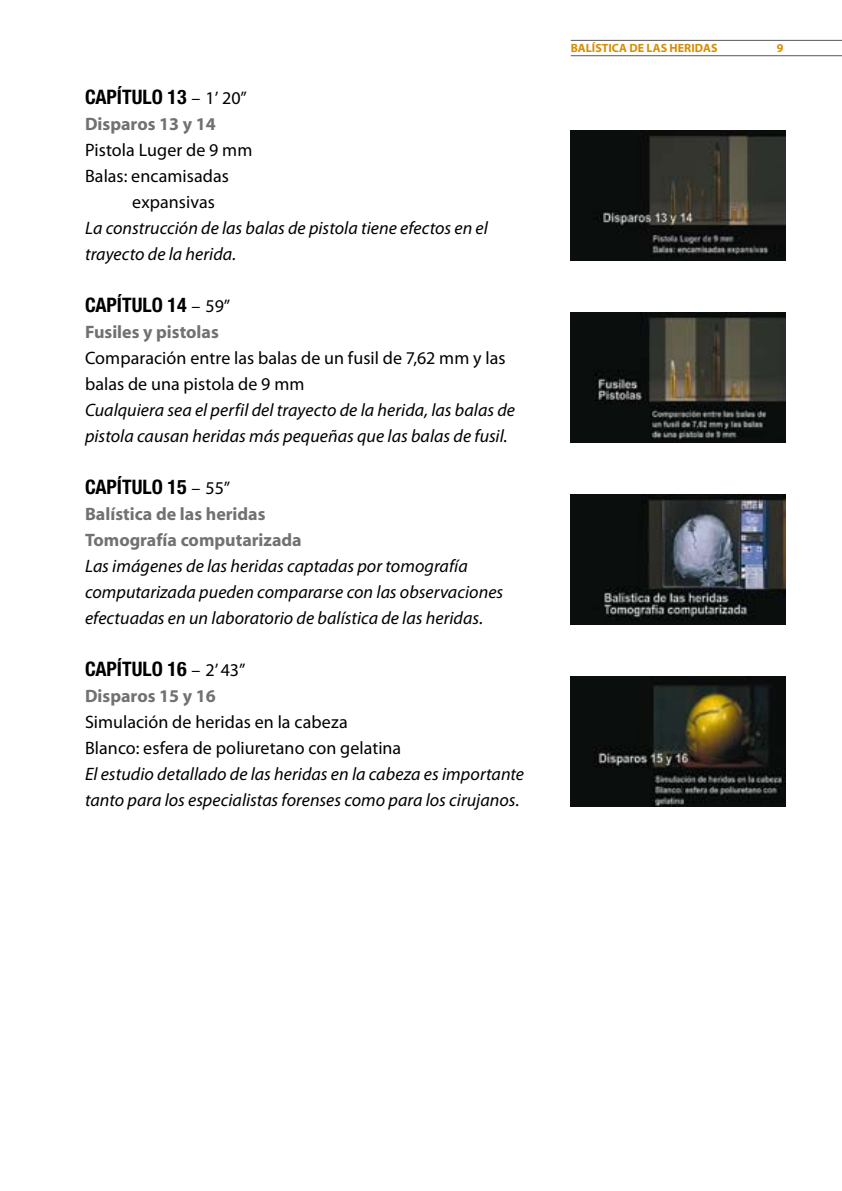
<style>
.page{position:relative;width:842px;height:1191px;background:#fff}
.page>*{position:absolute;margin:0;border:0;box-sizing:border-box;transform-origin:0 0}
.t1{font:700 condensed 20px "Helvetica Neue";letter-spacing:-.02em;color:#000}
.t2{font:italic 18px/26px "Myriad Pro";color:#000}
.t3{font:18px/26px "Myriad Pro";color:#000}
.t4{font:700 18px/26px "Myriad";color:#707173}
.t5{font:700 12px "Myriad";color:#d68e04}
.s1{font-family:"Helvetica Neue";font-stretch:condensed;font-size:20px;color:#000}
.s2{font-weight:400;color:#000}
</style>
<div class="page">
<hr style="left:571px;top:40px;width:271px;height:1px;background:#58585a">
<hr style="left:571px;top:55px;width:271px;height:1px;background:#58585a">
<img style="left:571px;top:676px;width:214px;height:130px">
<img style="left:571px;top:312px;width:214px;height:130px">
<img style="left:571px;top:494px;width:214px;height:130px">
<img style="left:571px;top:130px;width:214px;height:130px">
<p class="t1" style="left:85px;top:85px;width:21px">CAPÍTULO</p>
<p class="t4" style="left:85px;top:86px;width:163px;text-indent:83px"><span class="s1">13</span> <span class="s2">– 1’ 20’’<br></span>Disparos 13 y 14</p>
<p class="t3" style="left:85px;top:137px;width:169px">Pistola Luger de 9 mm</p>
<p class="t3" style="left:85px;top:163px;width:145px">Balas: encamisadas</p>
<p class="t3" style="left:132px;top:189px;width:84px">expansivas</p>
<p class="t2" style="left:85px;top:215px;width:404px">La construcción de las balas de pistola tiene efectos en el trayecto de la herida.</p>
<p class="t1" style="left:85px;top:293px;width:21px">CAPÍTULO</p>
<p class="t4" style="left:85px;top:294px;width:147px;text-indent:83px"><span class="s1">14</span> <span class="s2">– 59’’<br></span>Fusiles y pistolas</p>
<p class="t3" style="left:85px;top:345px;width:422px">Comparación entre las balas de un fusil de 7,62 mm y las balas de una pistola de 9 mm</p>
<p class="t2" style="left:85px;top:397px;width:431px">Cualquiera sea el perfil del trayecto de la herida, las balas de pistola causan heridas más pequeñas que las balas de fusil.</p>
<p class="t1" style="left:85px;top:475px;width:21px">CAPÍTULO</p>
<p class="t4" style="left:85px;top:476px;width:218px;text-indent:83px"><span class="s1">15</span> <span class="s2">– 55’’<br></span>Balística de las heridas<br>Tomografía computarizada</p>
<p class="t2" style="left:85px;top:553px;width:420px">Las imágenes de las heridas captadas por tomografía computarizada pueden compararse con las observaciones efectuadas en un laboratorio de balística de las heridas.</p>
<p class="t1" style="left:85px;top:657px;width:21px">CAPÍTULO</p>
<p class="t4" style="left:85px;top:658px;width:162px;text-indent:83px"><span class="s1">16</span> <span class="s2">– 2’ 43’’<br></span>Disparos 15 y 16</p>
<p class="t3" style="left:85px;top:709px;width:318px">Simulación de heridas en la cabeza<br>Blanco: esfera de poliuretano con gelatina</p>
<p class="t2" style="left:85px;top:761px;width:441px">El estudio detallado de las heridas en la cabeza es importante tanto para los especialistas forenses como para los cirujanos.</p>
<p class="t5" style="left:571px;top:42px;width:148px">BALÍSTICA DE LAS HERIDAS</p>
<p class="t5" style="left:777px;top:42px;width:8px">9</p>
</div>
